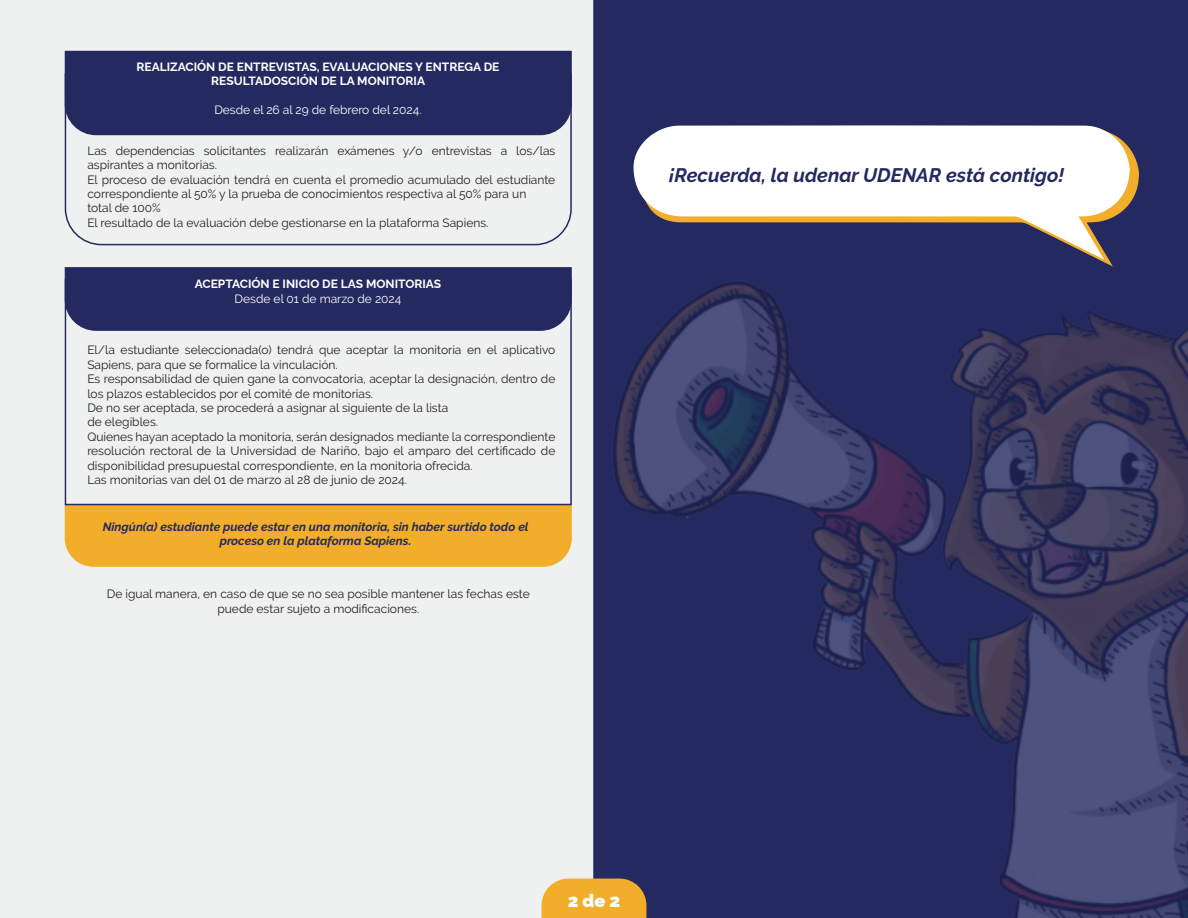
<style>
.page{position:relative;width:1188px;height:918px;background:#e9ecea}
.page>*{position:absolute;margin:0;border:0;box-sizing:border-box;transform-origin:0 0}
.t1{font:italic 700 19.5px "Raleway";color:#242960}
.t2{font:900 18px "Raleway";color:#fff}
.t3{font:12px/14.4px "Raleway";color:#231f20}
.t4{font:700 12px/14.4px "Raleway";color:#fff;text-align:center}
.t5{font:italic 700 12px/14.4px "Raleway";color:#242960;text-align:center}
.t6{font:12px "Raleway";color:#fff}
</style>
<div class="page">
<svg style="left:64px;top:136px;width:508px;height:110px"></svg>
<div style="left:64px;top:504px;width:508px;height:63px;background:#f2ad2b"></div>
<div style="left:64px;top:50px;width:508px;height:86px;background:#242960"></div>
<div style="left:65px;top:279px;width:507px;height:226px;border:2px solid #242960"></div>
<div style="left:64px;top:267px;width:508px;height:65px;background:#242960"></div>
<div style="left:593px;top:0;width:595px;height:918px;background:#242960;border:2px solid #242960"></div>
<svg style="left:634px;top:125px;width:496px;height:133px;fill:#fff"></svg>
<svg style="left:542px;top:879px;width:52px;height:39px;background:#f1b138"></svg>
<img style="left:594px;top:258px;width:594px;height:660px">
<p class="t4" style="left:137px;top:58px;width:364px">REALIZACIÓN DE ENTREVISTAS, EVALUACIONES Y ENTREGA DE<br>RESULTADOSCIÓN DE LA MONITORIA</p>
<p class="t6" style="left:214px;top:103px;width:209px">Desde el 26 al 29 de febrero del 2024.</p>
<p class="t3" style="left:87px;top:143px;width:470px">Las dependencias solicitantes realizarán exámenes y/o entrevistas a los/las aspirantes a monitorias.<br>El proceso de evaluación tendrá en cuenta el promedio acumulado del estudiante correspondiente al 50% y la prueba de conocimientos respectiva al 50% para un<br>total de 100%<br>El resultado de la evaluación debe gestionarse en la plataforma Sapiens.</p>
<p class="t4" style="left:195px;top:276px;width:248px">ACEPTACIÓN E INICIO DE LAS MONITORIAS</p>
<p class="t6" style="left:235px;top:292px;width:168px">Desde el 01 de marzo de 2024</p>
<p class="t3" style="left:87px;top:343px;width:470px">El/la estudiante seleccionada(o) tendrá que aceptar la monitoria en el aplicativo Sapiens, para que se formalice la vinculación.<br>Es responsabilidad de quien gane la convocatoria, aceptar la designación, dentro de los plazos establecidos por el comité de monitorias.<br>De no ser aceptada, se procederá a asignar al siguiente de la lista<br>de elegibles.<br>Quienes hayan aceptado la monitoria, serán designados mediante la correspondiente resolución rectoral de la Universidad de Nariño, bajo el amparo del certificado de disponibilidad presupuestal correspondiente, en la monitoria ofrecida.<br>Las monitorias van del 01 de marzo al 28 de junio de 2024.</p>
<p class="t5" style="left:103px;top:519px;width:427px">Ningún(a) estudiante puede estar en una monitoria, sin haber surtido todo el proceso en la plataforma Sapiens.</p>
<p class="t3" style="left:107px;top:587px;width:424px;text-align:center">De igual manera, en caso de que se no sea posible mantener las fechas este puede estar sujeto a modificaciones.</p>
<h1 class="t1" style="left:669px;top:164px;width:397px">¡Recuerda, la udenar UDENAR está contigo!</h1>
<h2 class="t2" style="left:568px;top:887px;width:54px">2 de 2</h2>
</div>
